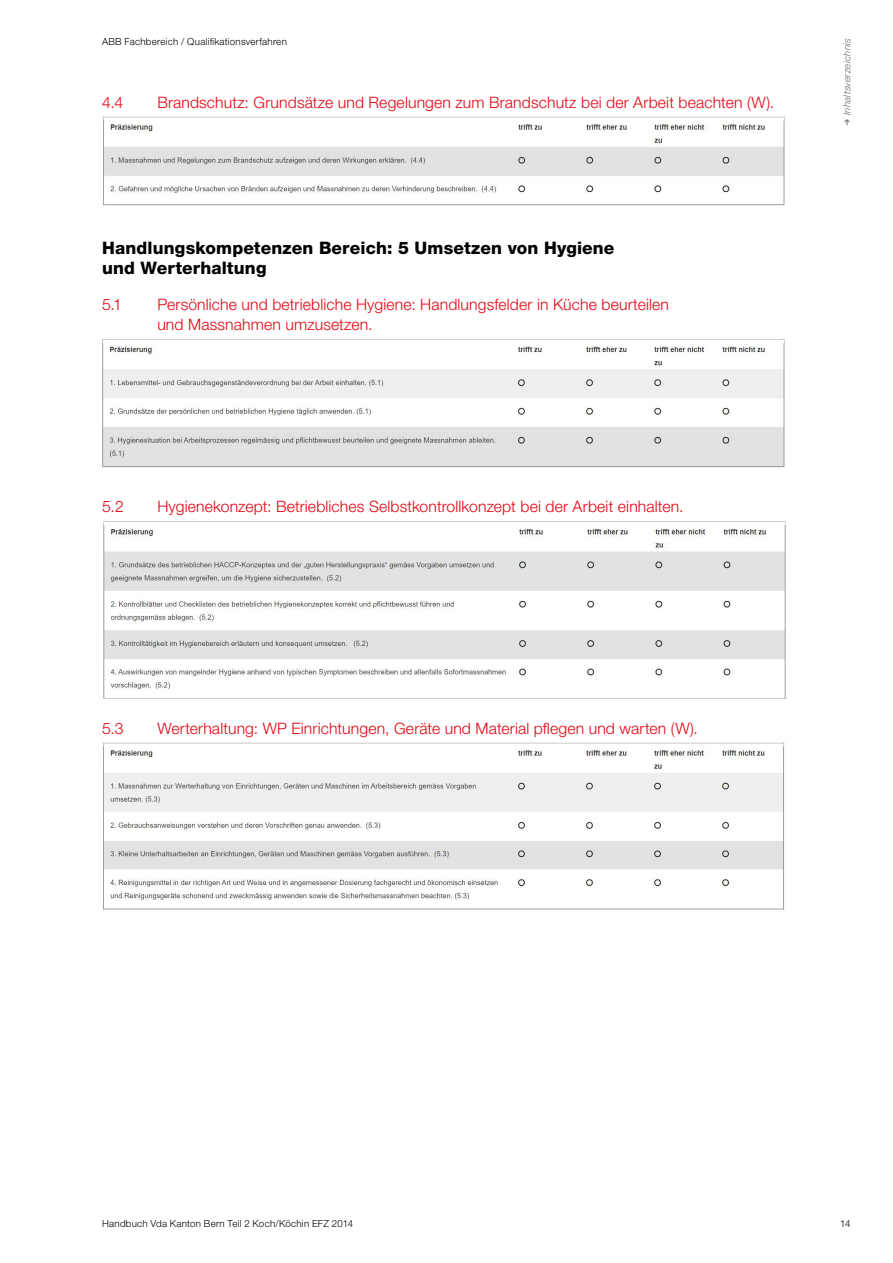
<style>
.page{position:relative;width:893px;height:1263px;background:#fff}
.page>*{position:absolute;margin:0;border:0;box-sizing:border-box;transform-origin:0 0}
.t1{font:800 17.25px/20.2px "Helvetica Neue LT Std";letter-spacing:.01em;color:#000}
.t2{font:300 15.75px/20.2px "Helvetica Neue LT Std";letter-spacing:.01em;color:#e30613}
.t3{font:300 9.75px "Helvetica Neue LT Std";letter-spacing:.025em;color:#000}
.t4{font:italic 300 9.75px "Helvetica Neue LT Std";letter-spacing:.015em;color:#706f6f}
</style>
<div class="page">
<img style="left:103px;top:116px;width:682px;height:90px">
<img style="left:102px;top:339px;width:683px;height:129px">
<img style="left:103px;top:521px;width:683px;height:178px">
<img style="left:103px;top:742px;width:681px;height:168px">
<p class="t3" style="left:102px;top:36px;width:186px">ABB Fachbereich / Qualifikationsverfahren</p>
<p class="t2" style="left:102px;top:92px;width:23px">4.4</p>
<p class="t2" style="left:157px;top:92px;width:618px">Brandschutz: Grundsätze und Regelungen zum Brandschutz bei der Arbeit beachten (W).</p>
<p class="t1" style="left:102px;top:238px;width:514px">Handlungskompetenzen Bereich: 5 Umsetzen von Hygiene und Werterhaltung</p>
<p class="t2" style="left:102px;top:294px;width:21px">5.1</p>
<p class="t2" style="left:157px;top:294px;width:513px">Persönliche und betriebliche Hygiene: Handlungsfelder in Küche beurteilen und Massnahmen umzusetzen.</p>
<p class="t2" style="left:102px;top:496px;width:23px">5.2</p>
<p class="t2" style="left:157px;top:496px;width:528px">Hygienekonzept: Betriebliches Selbstkontrollkonzept bei der Arbeit einhalten.</p>
<p class="t4" style="left:841px;top:115px;width:79px;rotate:-90deg">Inhaltsverzeichnis</p>
<p class="t2" style="left:102px;top:718px;width:23px">5.3</p>
<p class="t2" style="left:157px;top:718px;width:542px">Werterhaltung: WP Einrichtungen, Geräte und Material pflegen und warten (W).</p>
<p class="t3" style="left:102px;top:1218px;width:253px">Handbuch Vda Kanton Bern Teil 2 Koch/Köchin EFZ 2014</p>
<p class="t3" style="left:840px;top:1218px;width:12px">14</p>
</div>
